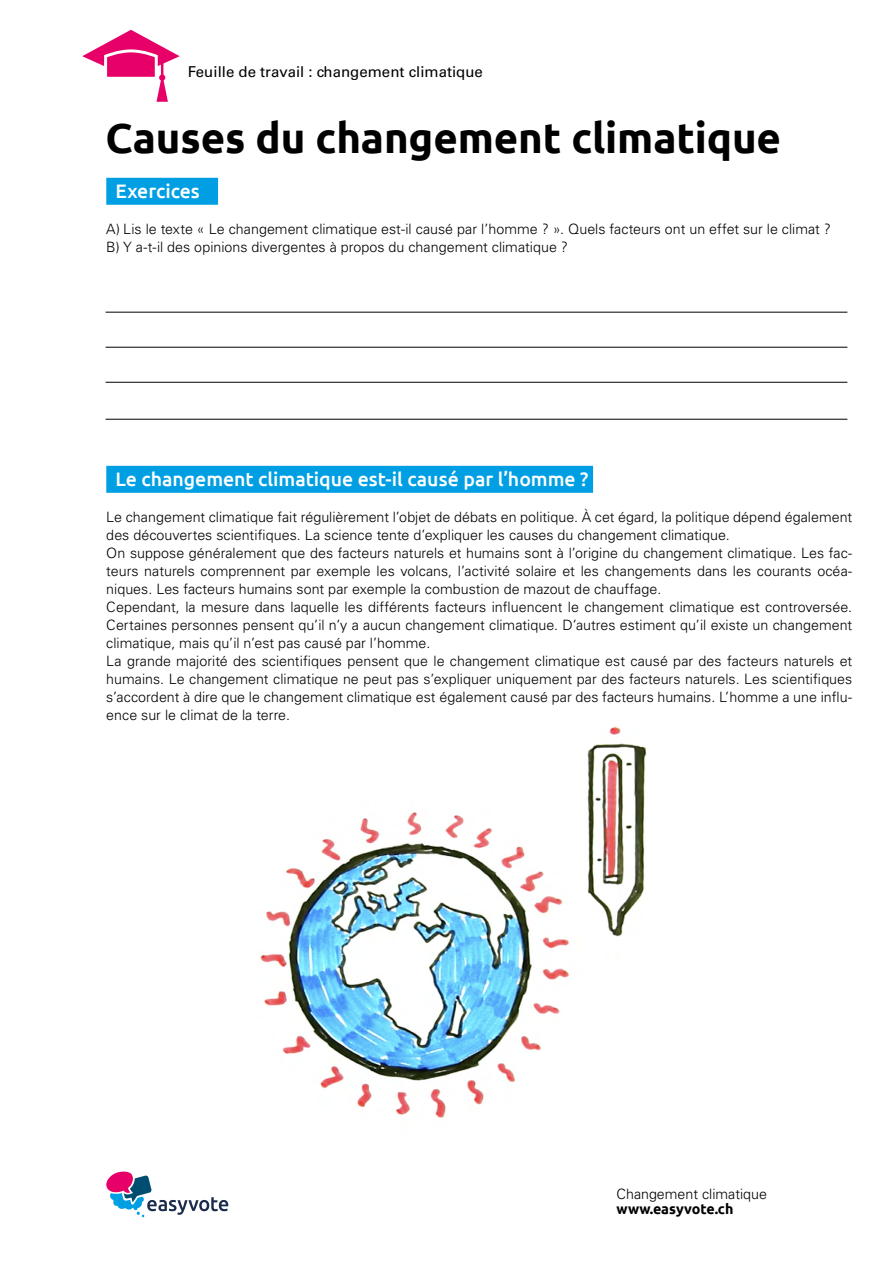
<style>
.page{position:relative;width:893px;height:1263px;background:#fff}
.page>*{position:absolute;margin:0;border:0;box-sizing:border-box;transform-origin:0 0}
.t1{font:700 42px "Ubuntu";letter-spacing:-.005em;color:#000}
.t2{font:500 19.5px "Ubuntu";color:#fff}
.t3{font:15px "Univers LT Std";color:#000}
.t4{font:300 14.25px/18px "Univers LT Std";color:#000}
.t5{font:700 14.25px "Ubuntu";color:#000}
</style>
<div class="page">
<svg style="left:106px;top:1171px;width:122px;height:46px"></svg>
<svg style="left:82px;top:30px;width:98px;height:72px"></svg>
<div style="left:106px;top:178px;width:112px;height:27px;background:#009fe3"></div>
<img style="left:260px;top:726px;width:387px;height:392px">
<hr style="left:106px;top:312px;width:741px;height:1px;background:#000">
<hr style="left:106px;top:347px;width:741px;height:1px;background:#000">
<hr style="left:106px;top:382px;width:741px;height:1px;background:#000">
<hr style="left:106px;top:419px;width:741px;height:1px;background:#000">
<div style="left:106px;top:466px;width:487px;height:27px;background:#009fe3"></div>
<p class="t3" style="left:188px;top:63px;width:296px">Feuille de travail : changement climatique</p>
<h1 class="t1" style="left:106px;top:113px;width:677px">Causes du changement climatique</h1>
<h2 class="t2" style="left:115px;top:179px;width:86px">Exercices</h2>
<p class="t4" style="left:106px;top:220px;width:726px">A) Lis le texte « Le changement climatique est-il causé par l’homme ? ». Quels facteurs ont un effet sur le climat ?<br>B) Y a-t-il des opinions divergentes à propos du changement climatique ?</p>
<h2 class="t2" style="left:115px;top:467px;width:475px">Le changement climatique est-il causé par l’homme ?</h2>
<p class="t4" style="left:106px;top:508px;width:747px">Le changement climatique fait régulièrement l’objet de débats en politique. À cet égard, la politique dépend également des découvertes scientifiques. La science tente d’expliquer les causes du changement climatique.<br>On suppose généralement que des facteurs naturels et humains sont à l’origine du changement climatique. Les fac&shy;teurs naturels comprennent par exemple les volcans, l’activité solaire et les changements dans les courants océa&shy;niques. Les facteurs humains sont par exemple la combustion de mazout de chauffage.<br>Cependant, la mesure dans laquelle les différents facteurs influencent le changement climatique est controversée.<br>Certaines personnes pensent qu’il n’y a aucun changement climatique. D’autres estiment qu’il existe un changement climatique, mais qu’il n’est pas causé par l’homme.<br>La grande majorité des scientifiques pensent que le changement climatique est causé par des facteurs naturels et humains. Le changement climatique ne peut pas s’expliquer uniquement par des facteurs naturels. Les scientifiques s’accordent à dire que le changement climatique est également causé par des facteurs humains. L’homme a une influ&shy;ence sur le climat de la terre.</p>
<p class="t4" style="left:617px;top:1185px;width:152px">Changement climatique</p>
<p class="t5" style="left:617px;top:1200px;width:118px">www.easyvote.ch</p>
</div>
